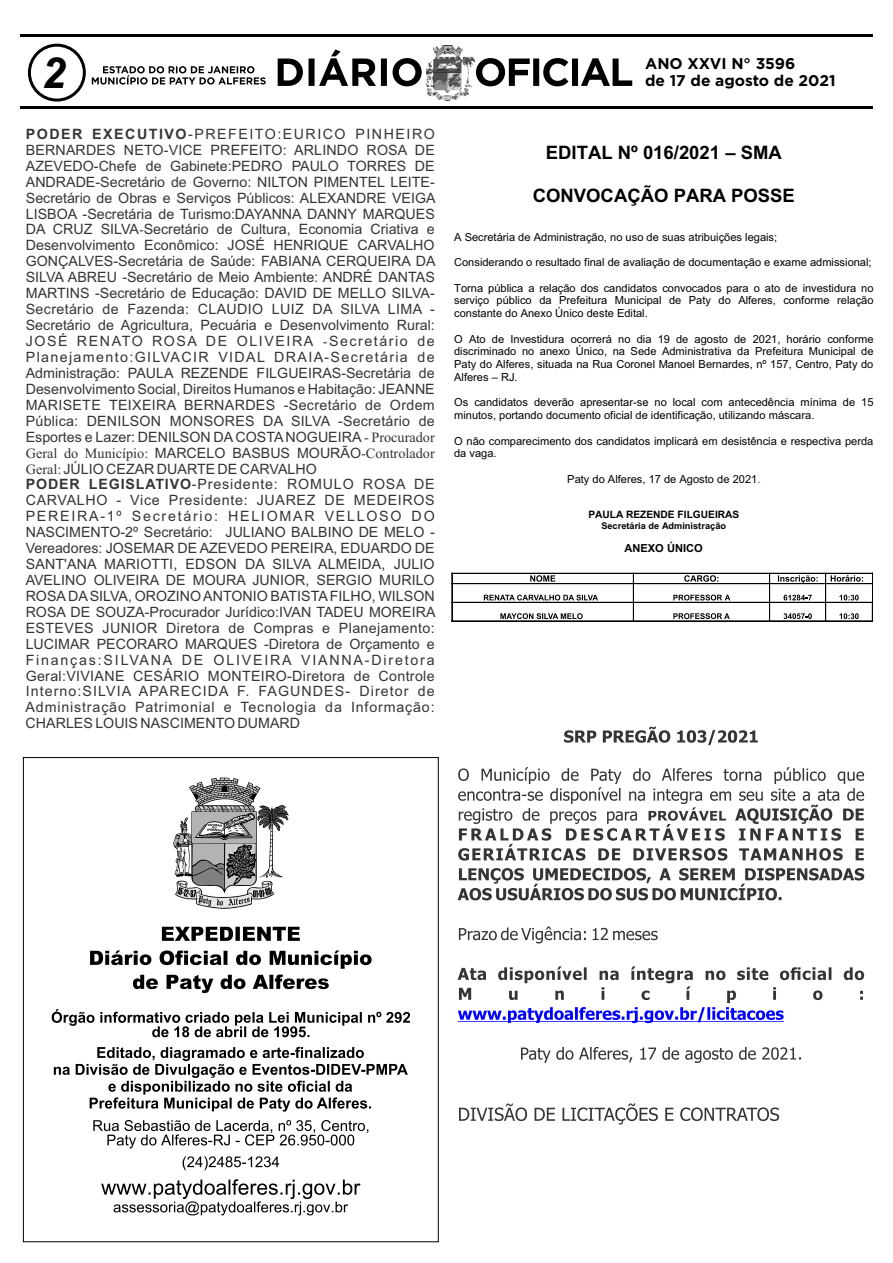
<style>
.page{position:relative;width:893px;height:1263px;background:#fff}
.page>*{position:absolute;margin:0;border:0;box-sizing:border-box;transform-origin:0 0}
.t1{font:italic 700 42.9px "Arial";color:#000}
.t2{font:700 18.45px "Arial";color:#000}
.t3{font:700 15.45px/17.1px "Gotham";color:#000}
.t4{font:14.25px/15.9px "Arial";letter-spacing:.01em;color:#373435;text-align:justify}
.t5{font:14.25px "Times New Roman";color:#373435}
.t6{font:11.1px/12.8px "Arial";color:#000;text-align:justify}
.t7{font:700 11.1px "Arial";color:#000}
.t8{font:700 10.2px "Arial";color:#000}
.t9{font:700 9.15px "Arial";color:#000}
.s1{font-weight:700}
.s2{font-family:"Times New Roman"}
.s3{font-family:"Arial"}
.s4{color:#f00}
</style>
<div class="page">
<div style="left:28px;top:44px;width:58px;height:58px;border:3px solid #000;border-radius:50%"></div>
<img style="left:427px;top:45px;width:48px;height:55px">
<svg style="left:278px;top:49px;width:144px;height:37px"></svg>
<svg style="left:476px;top:58px;width:156px;height:28px"></svg>
<svg style="left:92px;top:66px;width:174px;height:19px"></svg>
<hr style="left:20px;top:34px;width:852px;height:3px;background:#000">
<hr style="left:20px;top:106px;width:852px;height:3px;background:#000">
<svg style="left:173px;top:777px;width:116px;height:132px"></svg>
<svg style="left:162px;top:927px;width:138px;height:14px"></svg>
<svg style="left:90px;top:950px;width:282px;height:43px"></svg>
<svg style="left:52px;top:1009px;width:358px;height:28px"></svg>
<svg style="left:93px;top:1120px;width:275px;height:28px"></svg>
<svg style="left:183px;top:1156px;width:96px;height:14px"></svg>
<svg style="left:101px;top:1179px;width:259px;height:36px"></svg>
<svg style="left:54px;top:1047px;width:354px;height:64px"></svg>
<svg style="left:530px;top:575px;width:25px;height:7px"></svg>
<svg style="left:684px;top:575px;width:34px;height:7px"></svg>
<svg style="left:778px;top:575px;width:40px;height:8px"></svg>
<hr style="left:452px;top:573px;width:181px;height:1px;background:#000">
<hr style="left:634px;top:573px;width:136px;height:1px;background:#000">
<hr style="left:770px;top:573px;width:56px;height:1px;background:#000">
<hr style="left:826px;top:573px;width:46px;height:1px;background:#000">
<svg style="left:484px;top:595px;width:114px;height:5px"></svg>
<svg style="left:673px;top:595px;width:57px;height:5px"></svg>
<svg style="left:784px;top:595px;width:28px;height:5px"></svg>
<hr style="left:452px;top:584px;width:181px;height:1px;background:#000">
<hr style="left:452px;top:583px;width:181px;height:1px;background:#000">
<hr style="left:634px;top:584px;width:136px;height:1px;background:#000">
<hr style="left:634px;top:583px;width:136px;height:1px;background:#000">
<hr style="left:770px;top:584px;width:56px;height:1px;background:#000">
<hr style="left:770px;top:583px;width:56px;height:1px;background:#000">
<hr style="left:826px;top:584px;width:46px;height:1px;background:#000">
<hr style="left:826px;top:583px;width:46px;height:1px;background:#000">
<svg style="left:500px;top:613px;width:83px;height:6px"></svg>
<svg style="left:673px;top:613px;width:57px;height:6px"></svg>
<svg style="left:784px;top:613px;width:28px;height:6px"></svg>
<hr style="left:452px;top:602px;width:181px;height:1px;background:#000">
<hr style="left:634px;top:602px;width:136px;height:1px;background:#000">
<hr style="left:770px;top:602px;width:56px;height:1px;background:#000">
<hr style="left:826px;top:602px;width:46px;height:1px;background:#000">
<svg style="left:452px;top:574px;width:1px;height:47px"></svg>
<hr style="left:452px;top:621px;width:181px;height:1px;background:#000">
<svg style="left:633px;top:573px;width:1px;height:49px"></svg>
<hr style="left:634px;top:621px;width:136px;height:1px;background:#000">
<svg style="left:769px;top:574px;width:2px;height:47px"></svg>
<hr style="left:770px;top:621px;width:56px;height:1px;background:#000">
<svg style="left:825px;top:574px;width:38px;height:47px"></svg>
<hr style="left:826px;top:621px;width:46px;height:1px;background:#000">
<svg style="left:872px;top:573px;width:1px;height:49px"></svg>
<svg style="left:758px;top:767px;width:106px;height:133px"></svg>
<svg style="left:458px;top:727px;width:300px;height:213px"></svg>
<svg style="left:458px;top:967px;width:406px;height:151px"></svg>
<svg style="left:459px;top:927px;width:320px;height:197px"></svg>
<svg style="left:510px;top:926px;width:148px;height:17px"></svg>
<h1 class="t1" style="left:41px;top:56px;width:25px">2</h1>
<p class="t3" style="left:645px;top:56px;width:192px">ANO XXVI N° 3596<br>de 17 de agosto de 2021</p>
<p class="t4" style="left:26px;top:127px;width:411px"><span class="s1">PODER EXECUTIVO</span>-PREFEITO:EURICO PINHEIRO BERNARDES NETO-VICE PREFEITO: ARLINDO ROSA DE AZEVEDO-Chefe de Gabinete:PEDRO PAULO TORRES DE ANDRADE-Secretário de Governo: NILTON PIMENTEL LEITE-Secretário de Obras e Serviços Públicos: ALEXANDRE VEIGA LISBOA -Secretária de Turismo:DAYANNA DANNY MARQUES DA CRUZ SILVA<span class="s2">-</span>Secretário de Cultura, Economia Criativa e Desenvolvimento Econômico: JOSÉ HENRIQUE CARVALHO GONÇALVES-Secretária de Saúde: FABIANA CERQUEIRA DA SILVA ABREU -Secretário de Meio Ambiente: ANDRÉ DANTAS MARTINS -Secretário de Educação: DAVID DE MELLO SILVA-Secretário de Fazenda: CLAUDIO LUIZ DA SILVA LIMA - Secretário de Agricultura, Pecuária e Desenvolvimento Rural:<br>JOSÉ RENATO ROSA DE OLIVEIRA <span class="s2">-</span>Secretário de Planejamento:GILVACIR VIDAL DRAIA-Secretária de Administração: PAULA REZENDE FILGUEIRAS-Secretária de Desenvolvimento Social, Direitos Humanos e Habitação: JEANNE MARISETE TEIXEIRA BERNARDES -Secretário de Ordem Pública: DENILSON MONSORES DA SILVA -Secretário de Esportes e Lazer: DENILSON DACOSTANOGUEIRA <span class="s2">- Procurador</span></p>
<p class="t5" style="left:26px;top:448px;width:411px">Geral do Município: <span class="s3">MARCELO BASBUS MOURÃO</span>-Controlador</p>
<p class="t4" style="left:26px;top:462px;width:411px;text-align:left"><span class="s2">Geral:</span> JÚLIO CEZAR DUARTE DE CARVALHO<br><span class="s1">PODER LEGISLATIVO</span>-Presidente: ROMULO ROSA DE CARVALHO - Vice Presidente: JUAREZ DE MEDEIROS PEREIRA-1º Secretário: HELIOMAR VELLOSO DO NASCIMENTO-2º Secretário: JULIANO BALBINO DE MELO - Vereadores: JOSEMAR DE AZEVEDO PEREIRA, EDUARDO DE SANT'ANA MARIOTTI, EDSON DA SILVA ALMEIDA, JULIO AVELINO OLIVEIRA DE MOURA JUNIOR, SERGIO MURILO ROSADASILVA, OROZINO ANTONIO BATISTAFILHO, WILSON ROSA DE SOUZA-Procurador Jurídico:IVAN TADEU MOREIRA ESTEVES JUNIOR Diretora de Compras e Planejamento:<br>LUCIMAR PECORARO MARQUES -Diretora de Orçamento e Finanças:SILVANA DE OLIVEIRA VIANNA-Diretora Geral:VIVIANE CESÁRIO MONTEIRO-Diretora de Controle Interno:SILVIA APARECIDA F. FAGUNDES- Diretor de Administração Patrimonial e Tecnologia da Informação:<br>CHARLES LOUIS NASCIMENTO DUMARD</p>
<p class="t2" style="left:546px;top:146px;width:237px">EDITAL Nº 016/2021 – SMA</p>
<p class="t2" style="left:533px;top:189px;width:263px">CONVOCAÇÃO PARA POSSE</p>
<p class="t6" style="left:454px;top:231px;width:325px">A Secretária de Administração, no uso de suas atribuições legais;</p>
<p class="t6" style="left:454px;top:257px;width:419px">Considerando o resultado final de avaliação de documentação e exame admissional;</p>
<p class="t6" style="left:454px;top:282px;width:421px">Torna pública a relação dos candidatos convocados para o ato de investidura no serviço público da Prefeitura Municipal de Paty do Alferes, conforme relação constante do Anexo Único deste Edital.</p>
<p class="t6" style="left:454px;top:333px;width:421px">O Ato de Investidura ocorrerá no dia 19 de agosto de 2021, horário conforme discriminado no anexo Único, na Sede Administrativa da Prefeitura Municipal de Paty do Alferes, situada na Rua Coronel Manoel Bernardes, nº 157, Centro, Paty do Alferes – RJ.</p>
<p class="t6" style="left:454px;top:397px;width:421px">Os candidatos deverão apresentar-se no local com antecedência mínima de 15 minutos, portando documento oficial de identificação, utilizando máscara.</p>
<p class="t6" style="left:454px;top:435px;width:421px">O não comparecimento dos candidatos implicará em desistência e respectiva perda da vaga.</p>
<p class="t6" style="left:567px;top:474px;width:195px">Paty do Alferes, 17 de Agosto de 2021<span class="s4">.</span></p>
<p class="t8" style="left:588px;top:511px;width:152px">PAULA REZENDE FILGUEIRAS</p>
<p class="t9" style="left:601px;top:522px;width:126px">Secretária de Administração</p>
<p class="t7" style="left:625px;top:544px;width:80px">ANEXO ÚNICO</p>
</div>
